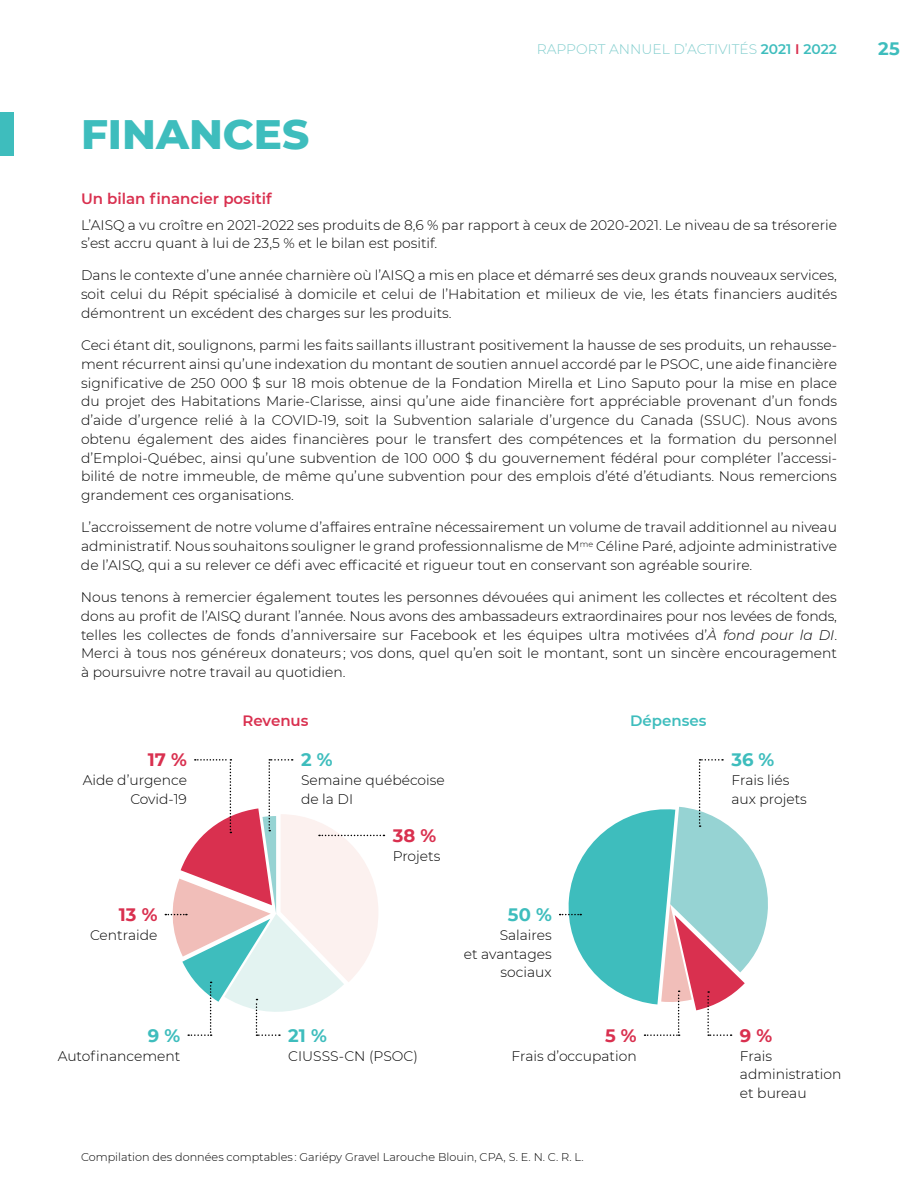
<style>
.page{position:relative;width:918px;height:1188px;background:#fff}
.page>*{position:absolute;margin:0;border:0;box-sizing:border-box;transform-origin:0 0}
.t1{font:800 42px "Montserrat";color:#3ebdbd}
.t2{font:700 18px "Montserrat";color:#3ebdbd}
.t3{font:700 18px "Montserrat";color:#d9304f}
.t4{font:600 15px "Montserrat";color:#d9304f}
.t5{font:600 15px "Montserrat";color:#3ebdbd}
.t6{font:300 13.8px/18.8px "Montserrat";color:#000;text-align:justify}
.t7{font:300 13.8px "Montserrat";color:#83cece}
.t8{font:300 11.25px "Montserrat";color:#000}
.s1{font-weight:600;color:#3ebdbd}
.s2{font-weight:600;color:#d9304f}
.s3{font-style:italic}
</style>
<div class="page">
<div style="left:0;top:112px;width:14px;height:44px;background:#3ebdbd"></div>
<svg style="left:165px;top:759px;width:219px;height:277px"></svg>
<svg style="left:560px;top:759px;width:208px;height:277px"></svg>
<h1 class="t1" style="left:81px;top:103px;width:230px">FINANCES</h1>
<p class="t7" style="left:537px;top:40px;width:302px">Rapport annuel d’activités <span class="s1">2021</span> <span class="s2">I</span> <span class="s1">2022</span></p>
<h2 class="t2" style="left:878px;top:36px;width:23px">25</h2>
<p class="t4" style="left:81px;top:188px;width:192px">U n bilan financier positif</p>
<p class="t6" style="left:81px;top:215px;width:757px">L’AISQ a vu croître en 2021-2022 ses produits de 8,6 % par rapport à ceux de 2020-2021. Le niveau de sa trésorerie s’est accru quant à lui de 23,5 % et le bilan est positif.</p>
<p class="t6" style="left:81px;top:266px;width:758px">Dans le contexte d’une année charnière où l’AISQ a mis en place et démarré ses deux grands nouveaux services, soit celui du Répit spécialisé à domicile et celui de l’Habitation et milieux de vie, les états financiers audités démontrent un excédent des charges sur les produits.</p>
<p class="t6" style="left:81px;top:336px;width:758px">Ceci étant dit, soulignons, parmi les faits saillants illustrant positivement la hausse de ses produits, un rehausse&shy;ment récurrent ainsi qu’une indexation du montant de soutien annuel accordé par le PSOC, une aide financière significative de 250 000 $ sur 18 mois obtenue de la Fondation Mirella et Lino Saputo pour la mise en place du projet des Habitations Marie-Clarisse, ainsi qu’une aide financière fort appréciable provenant d’un fonds d’aide d’urgence relié à la COVID</p>
<p class="t6" style="left:318px;top:411px;width:397px">-19, soit la Subvention salariale d’urgence du Canada (SSUC</p>
<p class="t6" style="left:81px;top:411px;width:758px;text-indent:661px">). Nous avons obtenu également des aides financières pour le transfert des compétences et la formation du personnel d’Emploi-Québec, ainsi qu’une subvention de 100 000 $ du gouvernement fédéral pour compléter l’accessi&shy;bilité de notre immeuble, de même qu’une subvention pour des emplois d’été d’étudiants. Nous remercions grandement ces organisations.</p>
<p class="t6" style="left:81px;top:518px;width:758px">L’accroissement de notre volume d’affaires entraîne nécessairement un volume de travail additionnel au niveau administratif. Nous souhaitons souligner le grand professionnalisme de M <sup>me</sup> Céline Paré, adjointe administrative de l’AISQ, qui a su relever ce défi avec efficacité et rigueur tout en conservant son agréable sourire.</p>
<p class="t6" style="left:81px;top:588px;width:758px">Nous tenons à remercier également toutes les personnes dévouées qui animent les collectes et récoltent des dons au profit de l’AISQ durant l’année. Nous avons des ambassadeurs extraordinaires pour nos levées de fonds, telles les collectes de fonds d’anniversaire sur Facebook et les équipes ultra motivées d’<span class="s3">À fond pour la DI</span>.<br>Merci à tous nos généreux donateurs ; vos dons, quel qu’en soit le montant, sont un sincère encouragement à poursuivre notre travail au quotidien.</p>
<p class="t4" style="left:242px;top:710px;width:68px">Revenus</p>
<p class="t5" style="left:630px;top:710px;width:78px">Dépenses</p>
<h2 class="t3" style="left:148px;top:747px;width:41px">17 %</h2>
<p class="t6" style="left:83px;top:771px;width:106px;text-align:right">Aide d’urgence<br>Covid-19</p>
<h2 class="t2" style="left:301px;top:747px;width:33px">2 %</h2>
<p class="t6" style="left:301px;top:771px;width:145px">Semaine québécoise de la DI</p>
<h2 class="t3" style="left:393px;top:823px;width:45px">38 %</h2>
<p class="t6" style="left:393px;top:846px;width:49px">P rojets</p>
<h2 class="t3" style="left:119px;top:902px;width:40px">13 %</h2>
<p class="t6" style="left:90px;top:925px;width:69px">Centraide</p>
<h2 class="t2" style="left:508px;top:902px;width:45px">50 %</h2>
<p class="t6" style="left:464px;top:925px;width:89px;text-align:right">Salaires<br>et avantages sociaux</p>
<h2 class="t2" style="left:148px;top:1022px;width:34px">9 %</h2>
<p class="t6" style="left:58px;top:1046px;width:124px">Autofinancement</p>
<h2 class="t2" style="left:288px;top:1022px;width:40px">21 %</h2>
<p class="t6" style="left:288px;top:1046px;width:10px">CIUSSS</p>
<p class="t6" style="left:339px;top:1046px;width:46px">-CN (PSOC</p>
<p class="t6" style="left:414px;top:1046px;width:6px">)</p>
<h2 class="t3" style="left:605px;top:1022px;width:33px">5 %</h2>
<p class="t6" style="left:511px;top:1046px;width:127px">Frais d’occupation</p>
<p class="t8" style="left:81px;top:1149px;width:404px">Compilation des données comptables : Gariépy Gravel Larouche Blouin, CPA</p>
<p class="t8" style="left:504px;top:1149px;width:82px">,S. E. N. C. R. L.</p>
<h2 class="t2" style="left:731px;top:747px;width:45px">36 %</h2>
<p class="t6" style="left:731px;top:771px;width:77px">Frais liés aux projets</p>
<h2 class="t3" style="left:740px;top:1022px;width:34px">9 %</h2>
<p class="t6" style="left:740px;top:1046px;width:103px;text-align:left">Frais administration et bureau</p>
</div>
